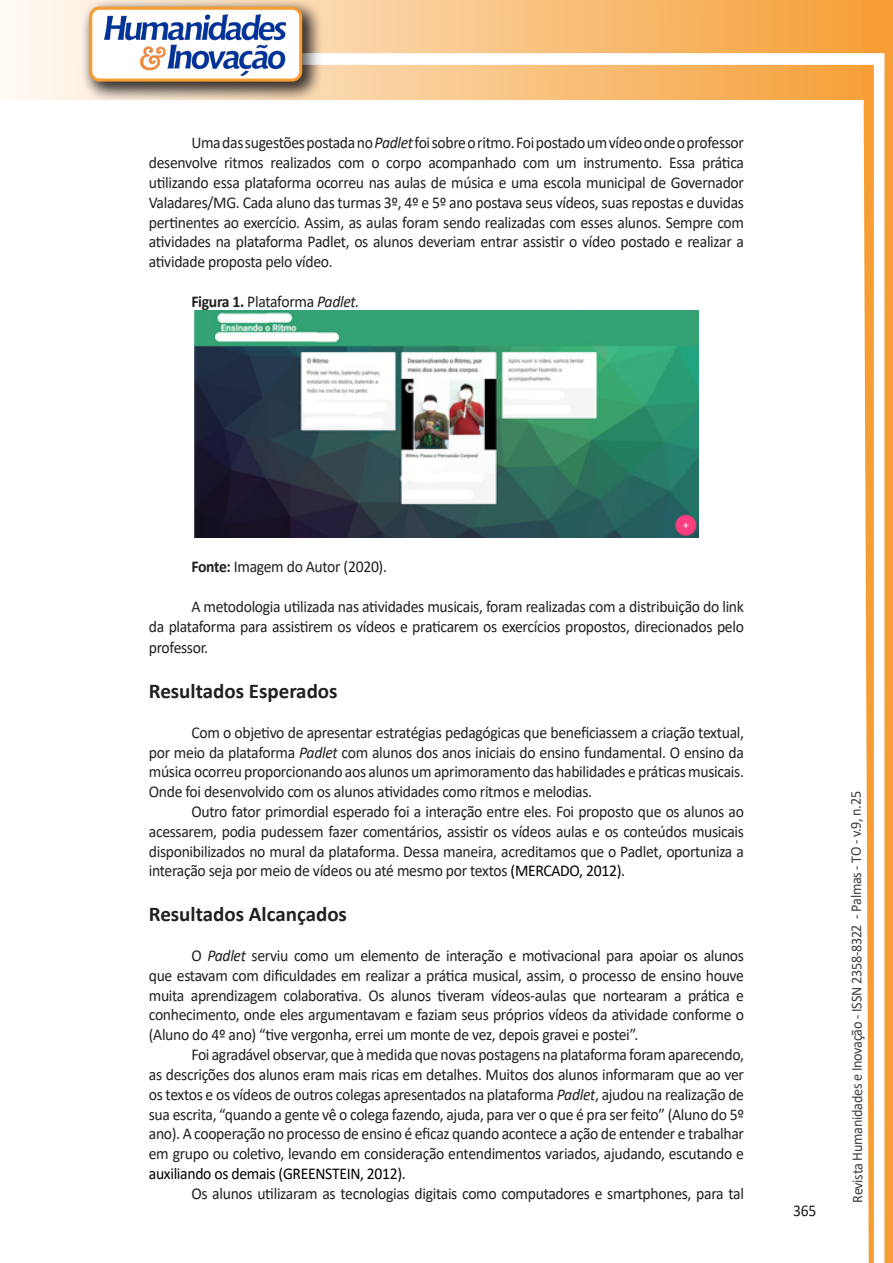
<style>
.page{position:relative;width:893px;height:1263px;background:#fff}
.page>*{position:absolute;margin:0;border:0;box-sizing:border-box;transform-origin:0 0}
.Titulo_2{font:700 21px "Calibri";color:#231f20}
.texto{font:16.5px/19.8px "Calibri";letter-spacing:-.02em;color:#231f20;text-align:justify;scale:.95 1}
.t1{font:15px "Calibri";letter-spacing:-.025em;color:#3e3e3f;scale:.95 1}
.s1{font-style:italic}
.s2{font-weight:700}
.s3{color:#000}
</style>
<div class="page">
<svg style="left:5px;top:0;width:858px;height:100px;background:#f9c484"></svg>
<div style="left:302px;top:53px;width:582px;height:12px;background:#fff;border:2px solid #fff"></div>
<svg style="left:863px;top:0;width:30px;height:1263px"></svg>
<div style="left:81px;top:0;width:241px;height:102px;background:#231f20;opacity:.75"></div>
<svg style="left:91px;top:8px;width:210px;height:72px"></svg>
<div style="left:89px;top:7px;width:213px;height:75px;border:3px solid #f69e34;border-radius:9px"></div>
<img style="left:194px;top:310px;width:505px;height:227px">
<p class="texto" style="left:149px;top:133px;width:628px;text-indent:43px">Uma das sugestões postada no <span class="s1">Padlet</span> foi sobre o ritmo. Foi postado um vídeo onde o professor desenvolve ritmos realizados com o corpo acompanhado com um instrumento. Essa prática utilizando essa plataforma ocorreu nas aulas de música e uma escola municipal de Governador Valadares/MG. Cada aluno das turmas 3º, 4º e 5º ano postava seus vídeos, suas repostas e duvidas pertinentes ao exercício. Assim, as aulas foram sendo realizadas com esses alunos. Sempre com atividades na plataforma Padlet, os alunos deveriam entrar assistir o vídeo postado e realizar a atividade proposta pelo vídeo.</p>
<p class="texto" style="left:191px;top:291px;width:178px"><span class="s2">Figura 1.</span> Plataforma <span class="s1">Padlet.</span></p>
<p class="texto" style="left:191px;top:556px;width:207px"><span class="s2">Fonte:</span> Imagem do Autor (2020).</p>
<p class="texto" style="left:149px;top:596px;width:628px;text-align:right">A metodologia utilizada nas atividades musicais, foram realizadas com a distribuição do link<br>da plataforma para assistirem os vídeos e praticarem os exercícios propostos, direcionados pelo</p>
<p class="texto" style="left:149px;top:637px;width:64px">professor.</p>
<p class="Titulo_2" style="left:149px;top:676px;width:190px">Resultados Esperados</p>
<p class="texto" style="left:149px;top:722px;width:628px;text-indent:43px">Com o objetivo de apresentar estratégias pedagógicas que beneficiassem a criação textual, por meio da plataforma <span class="s1">Padlet</span> com alunos dos anos iniciais do ensino fundamental. O ensino da música ocorreu proporcionando aos alunos um aprimoramento das habilidades e práticas musicais.<br>Onde foi desenvolvido com os alunos atividades como ritmos e melodias.</p>
<p class="texto" style="left:149px;top:801px;width:628px;text-indent:43px">Outro fator primordial esperado foi a interação entre eles. Foi proposto que os alunos ao acessarem, podia pudessem fazer comentários, assistir os vídeos aulas e os conteúdos musicais disponibilizados no mural da plataforma. Dessa maneira, acreditamos que o Padlet, oportuniza a interação seja por meio de vídeos ou até mesmo por textos <span class="s3">(MERCADO, 2012).</span></p>
<p class="Titulo_2" style="left:149px;top:900px;width:200px">Resultados Alcançados</p>
<p class="texto" style="left:149px;top:945px;width:628px;text-indent:43px">O <span class="s1">Padlet</span> serviu como um elemento de interação e motivacional para apoiar os alunos que estavam com dificuldades em realizar a prática musical, assim, o processo de ensino houve muita aprendizagem colaborativa. Os alunos tiveram vídeos-aulas que nortearam a prática e conhecimento, onde eles argumentavam e faziam seus próprios vídeos da atividade conforme o (Aluno do 4º ano) “tive vergonha, errei um monte de vez, depois gravei e postei”.</p>
<p class="texto" style="left:149px;top:1044px;width:628px;text-indent:43px">Foi agradável observar, que à medida que novas postagens na plataforma foram aparecendo, as descrições dos alunos eram mais ricas em detalhes. Muitos dos alunos informaram que ao ver os textos e os vídeos de outros colegas apresentados na plataforma <span class="s1">Padlet</span>, ajudou na realização de sua escrita, “quando a gente vê o colega fazendo, ajuda, para ver o que é pra ser feito” (Aluno do 5º ano). A cooperação no processo de ensino é eficaz quando acontece a ação de entender e trabalhar em grupo ou coletivo, levando em consideração entendimentos variados, ajudando, escutando e <span class="s3">auxiliando os demais (GREENSTEIN, 2012).</span></p>
<p class="texto" style="left:191px;top:1183px;width:583px">Os alunos utilizaram as tecnologias digitais como computadores e smartphones, para tal</p>
<p class="texto" style="left:793px;top:1200px;width:26px">365</p>
<p class="t1" style="left:846px;top:1203px;width:435px;rotate:-90deg">Revista Humanidades e Inovação - ISSN 2358-8322 - Palmas - TO - v.9, n.25</p>
</div>
